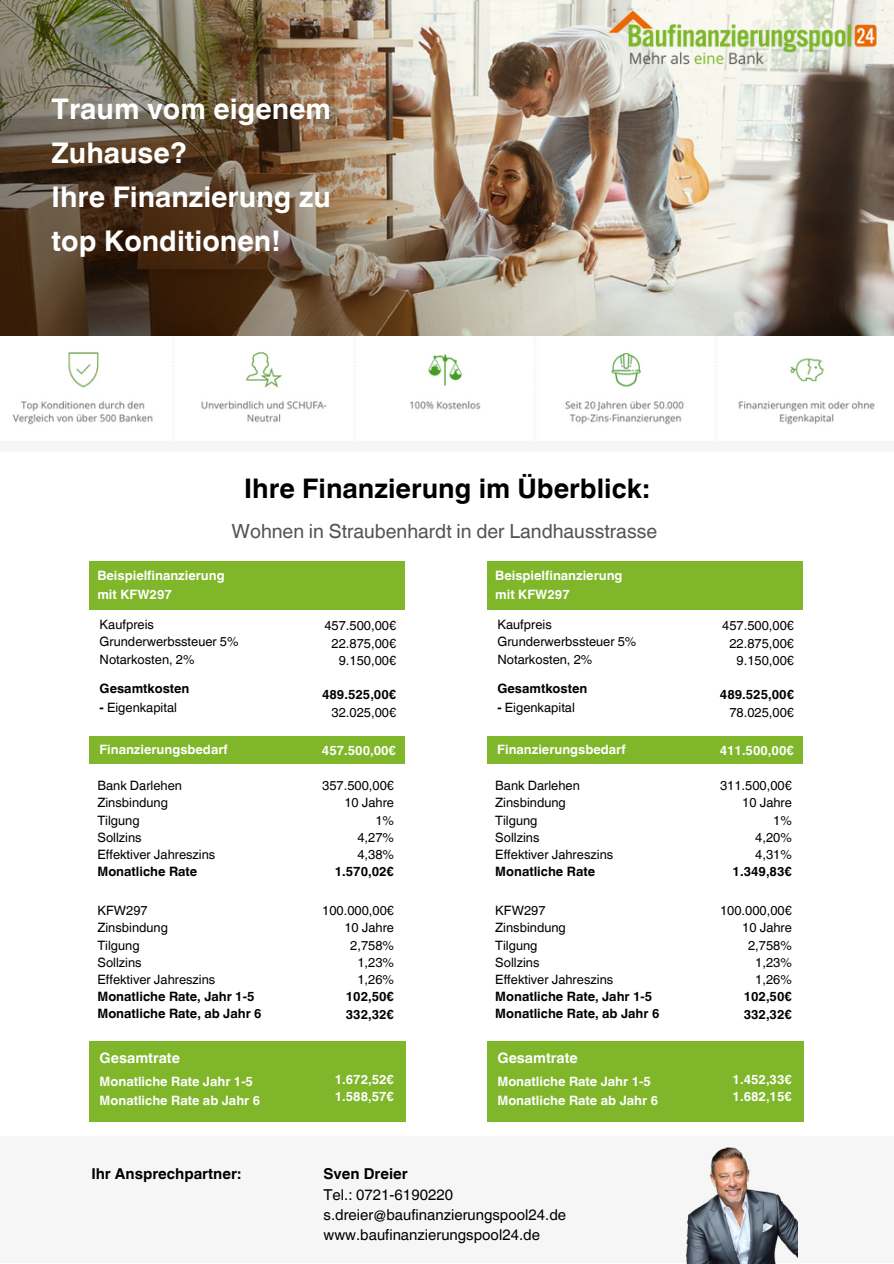
<style>
.page{position:relative;width:894px;height:1264px;background:#fff}
.page>*{position:absolute;margin:0;border:0;box-sizing:border-box;transform-origin:0 0}
.t1{font:700 28.5px/43.8px "Helvetica World";color:#fff}
.t2{font:700 27px "Helvetica World";color:#000}
.t3{font:19.5px "Helvetica World";color:#545454}
.t4{font:15px/20.2px "Helvetica World";color:#000}
.t5{font:700 15px "Helvetica World";color:#000}
.t6{font:700 14.4px "Helvetica World";color:#fff}
.t7{font:12.9px/17.2px "Helvetica World";color:#000}
.t8{font:700 12.9px/18.6px "Helvetica World";color:#fff}
.t9{font:700 12.9px/17.2px "Helvetica World";color:#000}
.s1{font-weight:700}
</style>
<div class="page">
<div style="left:89px;top:561px;width:316px;height:49px;background:#7fb62a"></div>
<div style="left:89px;top:736px;width:316px;height:27px;background:#7fb62a"></div>
<div style="left:89px;top:1040px;width:317px;height:81px;background:#7fb62a"></div>
<img style="left:0;top:335px;width:893px;height:105px">
<img style="left:0;top:0;width:893px;height:335px">
<img style="left:591px;top:0;width:302px;height:89px">
<div style="left:0;top:441px;width:893px;height:11px;background:#f6f6f6"></div>
<div style="left:487px;top:561px;width:315px;height:49px;background:#7fb62a"></div>
<div style="left:487px;top:736px;width:315px;height:27px;background:#7fb62a"></div>
<div style="left:487px;top:1040px;width:316px;height:81px;background:#7fb62a"></div>
<div style="left:0;top:1136px;width:893px;height:127px;background:#f6f6f6"></div>
<img style="left:686px;top:1147px;width:111px;height:116px">
<h1 class="t1" style="left:52px;top:84px;width:281px">Traum vom eigenem<br>Zuhause?<br>Ihre Finanzierung zu top Konditionen!</h1>
<h2 class="t2" style="left:244px;top:466px;width:406px">Ihre Finanzierung im Überblick:</h2>
<h3 class="t3" style="left:231px;top:519px;width:427px">Wohnen in Straubenhardt in der Landhausstrasse</h3>
<p class="t8" style="left:97px;top:565px;width:129px">Beispielfinanzierung mit KFW297</p>
<p class="t8" style="left:495px;top:565px;width:129px">Beispielfinanzierung mit KFW297</p>
<p class="t7" style="left:100px;top:615px;width:140px;line-height:17.9px">Kaufpreis<br>Grunderwerbssteuer 5%<br>Notarkosten, 2%</p>
<p class="t9" style="left:100px;top:678px;width:91px">Gesamtkosten</p>
<p class="t7" style="left:100px;top:698px;width:79px"><span class="s1">-</span> Eigenkapital</p>
<p class="t8" style="left:99px;top:739px;width:130px">Finanzierungsbedarf</p>
<p class="t7" style="left:97px;top:777px;width:119px">Bank Darlehen<br>Zinsbindung<br>Tilgung<br>Sollzins<br>Effektiver Jahreszins</p>
<p class="t9" style="left:97px;top:861px;width:101px">Monatliche Rate</p>
<p class="t7" style="left:97px;top:902px;width:119px">KFW297<br>Zinsbindung<br>Tilgung<br>Sollzins<br>Effektiver Jahreszins</p>
<p class="t9" style="left:97px;top:986px;width:166px">Monatliche Rate, Jahr 1-5<br>Monatliche Rate, ab Jahr 6</p>
<p class="t6" style="left:100px;top:1045px;width:82px">Gesamtrate</p>
<p class="t7" style="left:324px;top:617px;width:73px;text-align:right">457.500,00€<br>22.875,00€<br>9.150,00€</p>
<p class="t9" style="left:322px;top:684px;width:76px">489.525,00€</p>
<p class="t7" style="left:331px;top:703px;width:66px">32.025,00€</p>
<p class="t8" style="left:322px;top:739px;width:76px">457.500,00€</p>
<p class="t7" style="left:322px;top:777px;width:73px;text-align:right">357.500,00€<br>10 Jahre<br>1%<br>4,27%<br>4,38%</p>
<p class="t9" style="left:335px;top:861px;width:61px">1.570,02€</p>
<p class="t7" style="left:322px;top:902px;width:73px;text-align:right">100.000,00€<br>10 Jahre<br>2,758%<br>1,23%<br>1,26%</p>
<p class="t9" style="left:346px;top:986px;width:50px">102,50€<br>332,32€</p>
<p class="t7" style="left:497px;top:615px;width:140px;line-height:17.9px">Kaufpreis<br>Grunderwerbssteuer 5%<br>Notarkosten, 2%</p>
<p class="t9" style="left:497px;top:678px;width:91px">Gesamtkosten</p>
<p class="t7" style="left:497px;top:698px;width:79px"><span class="s1">-</span> Eigenkapital</p>
<p class="t8" style="left:497px;top:739px;width:130px">Finanzierungsbedarf</p>
<p class="t7" style="left:495px;top:777px;width:119px">Bank Darlehen<br>Zinsbindung<br>Tilgung<br>Sollzins<br>Effektiver Jahreszins</p>
<p class="t9" style="left:495px;top:861px;width:101px">Monatliche Rate</p>
<p class="t7" style="left:495px;top:902px;width:119px">KFW297<br>Zinsbindung<br>Tilgung<br>Sollzins<br>Effektiver Jahreszins</p>
<p class="t9" style="left:495px;top:986px;width:166px">Monatliche Rate, Jahr 1-5<br>Monatliche Rate, ab Jahr 6</p>
<p class="t6" style="left:497px;top:1045px;width:82px">Gesamtrate</p>
<p class="t7" style="left:722px;top:617px;width:73px;text-align:right">457.500,00€<br>22.875,00€<br>9.150,00€</p>
<p class="t9" style="left:719px;top:684px;width:76px">489.525,00€</p>
<p class="t7" style="left:729px;top:703px;width:66px">78.025,00€</p>
<p class="t8" style="left:719px;top:739px;width:76px">411.500,00€</p>
<p class="t7" style="left:719px;top:777px;width:73px;text-align:right">311.500,00€<br>10 Jahre<br>1%<br>4,20%<br>4,31%</p>
<p class="t9" style="left:732px;top:861px;width:61px">1.349,83€</p>
<p class="t7" style="left:719px;top:902px;width:73px;text-align:right">100.000,00€<br>10 Jahre<br>2,758%<br>1,23%<br>1,26%</p>
<p class="t9" style="left:743px;top:986px;width:50px">102,50€<br>332,32€</p>
<p class="t8" style="left:100px;top:1070px;width:162px">Monatliche Rate Jahr 1-5<br>Monatliche Rate ab Jahr 6</p>
<p class="t8" style="left:335px;top:1069px;width:61px;line-height:17.2px">1.672,52€<br>1.588,57€</p>
<p class="t8" style="left:497px;top:1070px;width:162px">Monatliche Rate Jahr 1-5<br>Monatliche Rate ab Jahr 6</p>
<p class="t8" style="left:732px;top:1069px;width:61px;line-height:17.2px">1.452,33€<br>1.682,15€</p>
<p class="t5" style="left:91px;top:1161px;width:151px">Ihr Ansprechpartner:</p>
<p class="t5" style="left:323px;top:1161px;width:86px">Sven Dreier</p>
<p class="t4" style="left:323px;top:1184px;width:244px">Tel.: 0721-6190220 s.dreier@baufinanzierungspool24.de www.baufinanzierungspool24.de</p>
</div>
